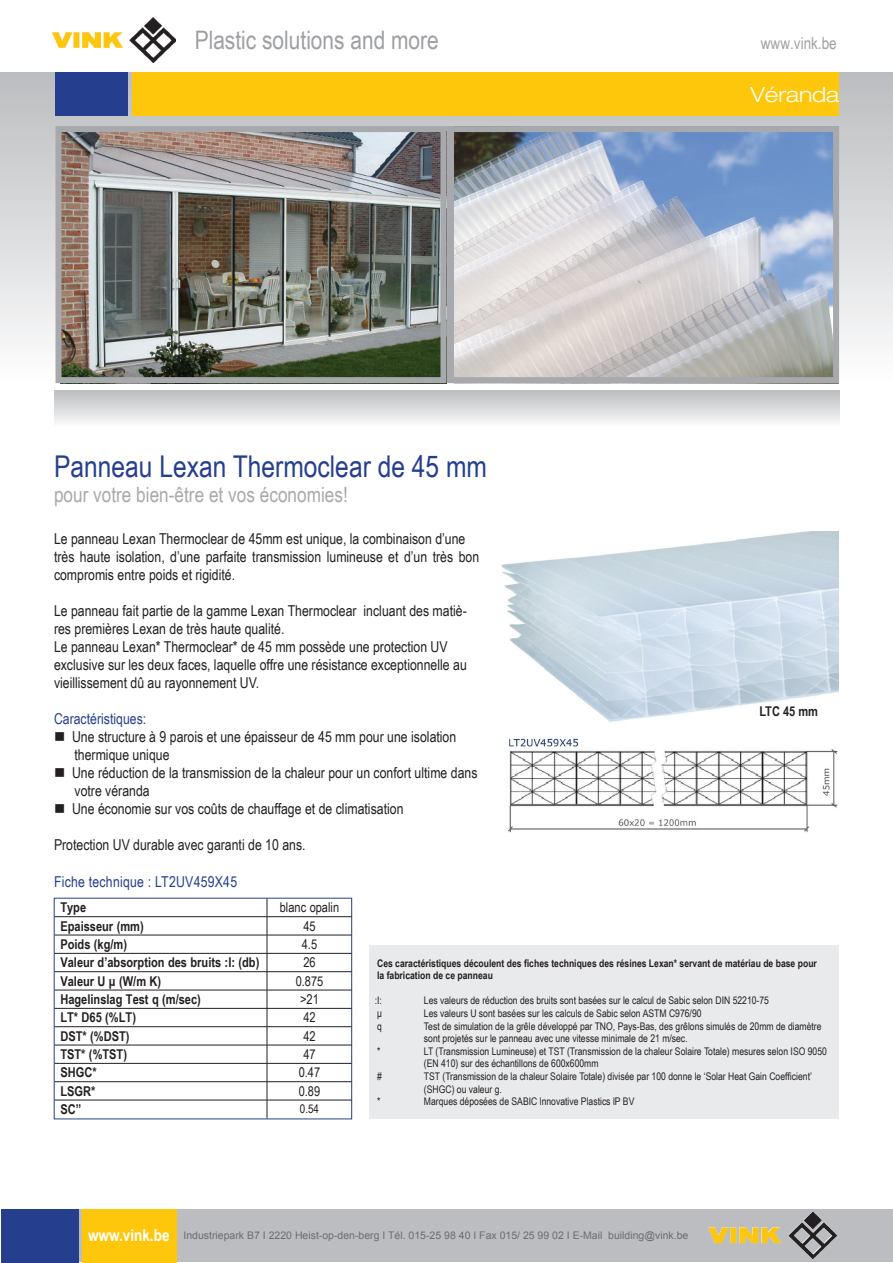
<style>
.page{position:relative;width:893px;height:1263px;background:#fff}
.page>*{position:absolute;margin:0;border:0;box-sizing:border-box;transform-origin:0 0}
.t1{font:30px "Arial Narrow";color:#253f8e}
.t2{font:25.5px "Arial Narrow";color:#9d9fa2}
.t3{font:21px "Arial Narrow";color:#a8a9ad}
.t4{font:300 expanded 21px "Helvetica Neue LT";color:#fff}
.t5{font:700 16.5px "Arial Narrow";color:#fff}
.t6{font:16.5px "Arial Narrow";color:#a0a1a5}
.t7{font:15px/18px "Arial Narrow";color:#231f20}
.t8{font:15px "Arial Narrow";letter-spacing:.015em;color:#253f8e}
.t9{font:700 13.5px "Arial Narrow";color:#231f20}
.t10{font:13.5px "Arial Narrow";color:#231f20}
.t11{font:12px "Arial Narrow";color:#231f20}
.t12{font:10.5px/12.6px "Arial Narrow";color:#231f20}
.t13{font:700 10.5px/12.6px "Arial Narrow";color:#231f20}
.t14{font:10.5px "Arial";color:#6c6d70}
</style>
<div class="page">
<div style="left:0;top:72px;width:893px;height:309px;background:linear-gradient(to bottom,#bbbcbd,#fcfdfe)"></div>
<div style="left:55px;top:72px;width:73px;height:43px;background:#253f8e"></div>
<div style="left:133px;top:72px;width:706px;height:43px;background:#fec70c"></div>
<img style="left:454px;top:133px;width:378px;height:243px">
<div style="left:446px;top:126px;width:393px;height:257px;border:6px solid #a8a9ad"></div>
<svg style="left:54px;top:391px;width:785px;height:31px;background:#d7d8da"></svg>
<img style="left:508px;top:738px;width:330px;height:95px">
<img style="left:501px;top:532px;width:337px;height:190px">
<img style="left:63px;top:133px;width:376px;height:243px">
<div style="left:56px;top:126px;width:390px;height:257px;border:6px solid #a8a9ad"></div>
<div style="left:55px;top:1210px;width:837px;height:52px;background:#bcbdc0"></div>
<div style="left:1px;top:1210px;width:78px;height:53px;background:#253f8e"></div>
<div style="left:82px;top:1210px;width:95px;height:53px;background:#fec70c"></div>
<img style="left:788px;top:1212px;width:49px;height:47px">
<img style="left:53px;top:17px;width:123px;height:46px">
<hr style="left:54px;top:1100px;width:213px;height:1px;background:#231f20">
<hr style="left:267px;top:1100px;width:85px;height:1px;background:#231f20">
<hr style="left:54px;top:916px;width:213px;height:1px;background:#231f20">
<hr style="left:267px;top:916px;width:85px;height:1px;background:#231f20">
<hr style="left:54px;top:935px;width:213px;height:1px;background:#231f20">
<hr style="left:267px;top:935px;width:85px;height:1px;background:#231f20">
<hr style="left:54px;top:953px;width:213px;height:1px;background:#231f20">
<hr style="left:267px;top:953px;width:85px;height:1px;background:#231f20">
<hr style="left:54px;top:971px;width:213px;height:1px;background:#231f20">
<hr style="left:267px;top:971px;width:85px;height:1px;background:#231f20">
<hr style="left:54px;top:990px;width:213px;height:1px;background:#231f20">
<hr style="left:267px;top:990px;width:85px;height:1px;background:#231f20">
<hr style="left:54px;top:1008px;width:213px;height:1px;background:#231f20">
<hr style="left:267px;top:1008px;width:85px;height:1px;background:#231f20">
<hr style="left:54px;top:1026px;width:213px;height:1px;background:#231f20">
<hr style="left:267px;top:1026px;width:85px;height:1px;background:#231f20">
<hr style="left:54px;top:1045px;width:213px;height:1px;background:#231f20">
<hr style="left:267px;top:1045px;width:85px;height:1px;background:#231f20">
<hr style="left:54px;top:1063px;width:213px;height:1px;background:#231f20">
<hr style="left:267px;top:1063px;width:85px;height:1px;background:#231f20">
<hr style="left:54px;top:1081px;width:213px;height:1px;background:#231f20">
<hr style="left:267px;top:1081px;width:85px;height:1px;background:#231f20">
<svg style="left:267px;top:900px;width:1px;height:217px"></svg>
<div style="left:370px;top:945px;width:469px;height:174px;background:#e9eaeb"></div>
<h2 class="t2" style="left:195px;top:21px;width:246px">Plastic solutions and more</h2>
<p class="t6" style="left:761px;top:31px;width:77px">www.vink.be</p>
<h1 class="t1" style="left:54px;top:444px;width:435px">Panneau Lexan Thermoclear de 45 mm</h1>
<h3 class="t3" style="left:54px;top:479px;width:295px">pour votre bien-être et vos économies!</h3>
<p class="t7" style="left:54px;top:529px;width:427px">Le panneau Lexan Thermoclear de 45mm est unique, la combinaison d’une très haute isolation, d’une parfaite transmission lumineuse et d’un très bon compromis entre poids et rigidité.</p>
<p class="t7" style="left:54px;top:601px;width:414px">Le panneau fait partie de la gamme Lexan Thermoclear incluant des matiè&shy;res premières Lexan de très haute qualité.<br>Le panneau Lexan* Thermoclear* de 45 mm possède une protection UV exclusive sur les deux faces, laquelle offre une résistance exceptionnelle au vieillissement dû au rayonnement UV.</p>
<p class="t8" style="left:54px;top:707px;width:94px">Caractéristiques:</p>
<p class="t7" style="left:75px;top:727px;width:383px;text-indent:-21px">■ Une structure à 9 parois et une épaisseur de 45 mm pour une isolation thermique unique</p>
<p class="t7" style="left:75px;top:763px;width:404px;text-indent:-21px">■ Une réduction de la transmission de la chaleur pour un confort ultime dans votre véranda</p>
<p class="t7" style="left:54px;top:799px;width:351px">■ Une économie sur vos coûts de chauffage et de climatisation</p>
<p class="t7" style="left:54px;top:835px;width:253px">Protection UV durable avec garanti de 10 ans.</p>
<p class="t8" style="left:54px;top:871px;width:185px">Fiche technique : LT2UV459X45</p>
<h3 class="t4" style="left:750px;top:82px;width:90px">Véranda</h3>
<p class="t9" style="left:759px;top:701px;width:60px">LTC 45 mm</p>
<p class="t9" style="left:60px;top:897px;width:27px">Type</p>
<p class="t10" style="left:280px;top:898px;width:61px">blanc opalin</p>
<p class="t9" style="left:60px;top:916px;width:85px">Epaisseur (mm)</p>
<p class="t10" style="left:303px;top:916px;width:14px">45</p>
<p class="t9" style="left:60px;top:934px;width:68px">Poids (kg/m)</p>
<p class="t10" style="left:302px;top:934px;width:17px">4.5</p>
<p class="t9" style="left:60px;top:952px;width:201px">Valeur d’absorption des bruits :I: (db)</p>
<p class="t10" style="left:303px;top:953px;width:14px">26</p>
<p class="t9" style="left:60px;top:971px;width:102px">Valeur U μ (W/m K)</p>
<p class="t10" style="left:296px;top:971px;width:29px">0.875</p>
<p class="t9" style="left:60px;top:989px;width:142px">Hagelinslag Test q (m/sec)</p>
<p class="t10" style="left:300px;top:989px;width:20px">&gt;21</p>
<p class="t9" style="left:60px;top:1007px;width:77px">LT* D65 (%LT)</p>
<p class="t10" style="left:303px;top:1008px;width:14px">42</p>
<p class="t9" style="left:60px;top:1026px;width:71px">DST* (%DST)</p>
<p class="t10" style="left:303px;top:1026px;width:14px">42</p>
<p class="t9" style="left:60px;top:1044px;width:68px">TST* (%TST)</p>
<p class="t10" style="left:303px;top:1044px;width:14px">47</p>
<p class="t9" style="left:60px;top:1062px;width:38px">SHGC*</p>
<p class="t10" style="left:299px;top:1063px;width:23px">0.47</p>
<p class="t9" style="left:60px;top:1081px;width:37px">LSGR*</p>
<p class="t10" style="left:299px;top:1081px;width:23px">0.89</p>
<p class="t9" style="left:60px;top:1099px;width:22px">SC”</p>
<p class="t11" style="left:300px;top:1100px;width:21px">0.54</p>
<p class="t13" style="left:377px;top:956px;width:441px">Ces caractéristiques découlent des fiches techniques des résines Lexan* servant de matériau de base pour la fabrication de ce panneau</p>
<p class="t12" style="left:375px;top:994px;width:9px">:I:</p>
<p class="t12" style="left:424px;top:994px;width:347px">Les valeurs de réduction des bruits sont basées sur le calcul de Sabic selon DIN 52210-75</p>
<p class="t12" style="left:377px;top:1007px;width:6px">μ</p>
<p class="t12" style="left:424px;top:1007px;width:279px">Les valeurs U sont basées sur les calculs de Sabic selon ASTM C976/90</p>
<p class="t12" style="left:377px;top:1019px;width:6px">q</p>
<p class="t12" style="left:424px;top:1019px;width:399px">Test de simulation de la grêle développé par TNO, Pays-Bas, des grêlons simulés de 20mm de diamètre sont projetés sur le panneau avec une vitesse minimale de 21 m/sec.</p>
<p class="t12" style="left:377px;top:1044px;width:5px">*</p>
<p class="t12" style="left:424px;top:1044px;width:405px">LT (Transmission Lumineuse) et TST (Transmission de la chaleur Solaire Totale) mesures selon ISO 9050 (EN 410) sur des échantillons de 600x600mm</p>
<p class="t12" style="left:377px;top:1070px;width:6px">#</p>
<p class="t12" style="left:424px;top:1070px;width:390px">TST (Transmission de la chaleur Solaire Totale) divisée par 100 donne le ‘Solar Heat Gain Coefficient’ (SHGC) ou valeur g.</p>
<p class="t12" style="left:377px;top:1095px;width:5px">*</p>
<p class="t12" style="left:424px;top:1095px;width:212px">Marques déposées de SABIC lnnovative Plastics lP BV</p>
<p class="t5" style="left:88px;top:1222px;width:83px">www.vink.be</p>
<p class="t14" style="left:184px;top:1228px;width:506px">Industriepark B7 I 2220 Heist-op-den-berg I Tél. 015-25 98 40 I Fax 015/ 25 99 02 I E-Mail building@vink.be</p>
</div>
